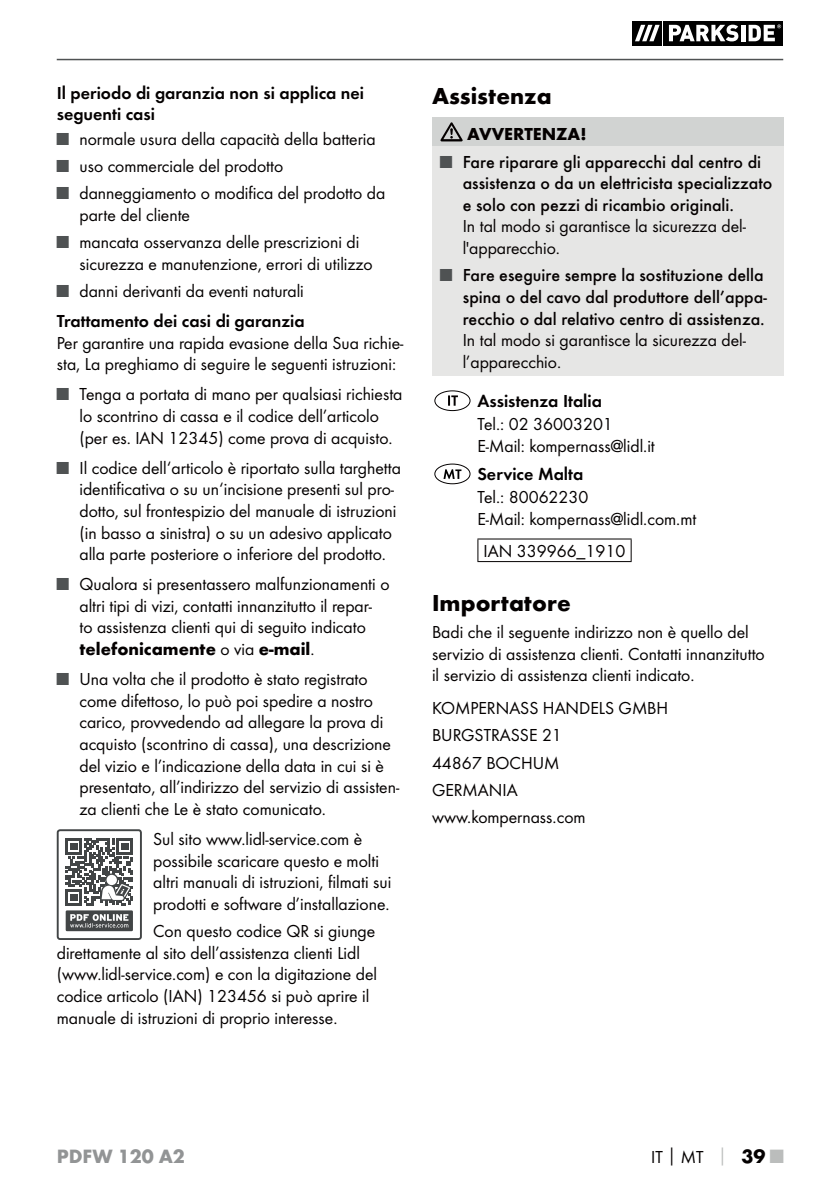
<style>
.page{position:relative;width:840px;height:1191px;background:#fff}
.page>*{position:absolute;margin:0;border:0;box-sizing:border-box;transform-origin:0 0}
.t1{font:700 24px "Futura";color:#040000}
.t2{font:700 20px "Futura";color:#929495}
.t3{font:18px/21.6px "Futura Boo";color:#040000}
.t4{font:500 18px/21.6px "Futura";color:#040000}
.t5{font:18px/21.6px "Futura Dem";color:#040000}
.t6{font:700 18px "Futura";color:#040000}
.s1{color:#4f5253}
.s2{font-family:"Futura Boo";font-weight:400}
.s3{font-family:"Futura Boo";font-weight:400;color:#4f5253}
.s4{font-family:"Futura";font-weight:700}
.s5{font-family:"Futura";font-weight:700;color:#bbbdbc}
.s6{font-family:"Futura";font-weight:700;font-size:20px}
.s7{font-family:"Futura";font-weight:700;font-size:20px;color:#bbbdbc}
</style>
<div class="page">
<hr style="left:57px;top:59px;width:725px;height:1px;background:#4f5253">
<svg style="left:661px;top:21px;width:1px;height:24px"></svg>
<svg style="left:632px;top:21px;width:29px;height:24px"></svg>
<svg style="left:663px;top:21px;width:119px;height:24px"></svg>
<svg style="left:634px;top:25px;width:25px;height:16px"></svg>
<svg style="left:668px;top:25px;width:70px;height:16px"></svg>
<svg style="left:740px;top:25px;width:4px;height:16px"></svg>
<svg style="left:748px;top:24px;width:32px;height:17px"></svg>
<div style="left:57px;top:829px;width:85px;height:111px;border:2px solid #424546;border-radius:2px"></div>
<div style="left:66px;top:910px;width:67px;height:21px;background:#424546"></div>
<svg style="left:70px;top:914px;width:58px;height:13px"></svg>
<svg style="left:66px;top:838px;width:67px;height:67px"></svg>
<div style="left:432px;top:118px;width:350px;height:28px;background:#d1d3d2"></div>
<div style="left:432px;top:146px;width:350px;height:230px;background:#e6e6e5"></div>
<svg style="left:440px;top:122px;width:22px;height:19px"></svg>
<div style="left:434px;top:390px;width:36px;height:21px;border:1px solid #040000;border-radius:50%"></div>
<svg style="left:448px;top:395px;width:9px;height:11px"></svg>
<div style="left:434px;top:464px;width:36px;height:20px;border:1px solid #040000;border-radius:50%"></div>
<svg style="left:443px;top:469px;width:18px;height:10px"></svg>
<hr style="left:477px;top:538px;width:154px;height:1px;background:#040000">
<svg style="left:477px;top:539px;width:1px;height:22px"></svg>
<svg style="left:630px;top:539px;width:1px;height:22px"></svg>
<hr style="left:477px;top:561px;width:154px;height:1px;background:#040000">
<p class="t5" style="left:57px;top:83px;width:308px">Il periodo di garanzia non si applica nei seguenti casi</p>
<p class="t3" style="left:57px;top:129px;width:320px"><span class="s1">■</span> normale usura della capacità della batteria</p>
<p class="t3" style="left:57px;top:156px;width:228px"><span class="s1">■</span> uso commerciale del prodotto</p>
<p class="t3" style="left:79px;top:183px;width:307px;text-indent:-23px"><span class="s1">■</span> danneggiamento o modifica del prodotto da parte del cliente</p>
<p class="t3" style="left:79px;top:232px;width:294px;text-indent:-23px"><span class="s1">■</span> mancata osservanza delle prescrizioni di sicurezza e manutenzione, errori di utilizzo</p>
<p class="t3" style="left:57px;top:281px;width:248px"><span class="s1">■</span> danni derivanti da eventi naturali</p>
<p class="t5" style="left:57px;top:311px;width:249px">Trattamento dei casi di garanzia</p>
<p class="t3" style="left:57px;top:333px;width:348px">Per garantire una rapida evasione della Sua richie&shy;sta, La preghiamo di seguire le seguenti istruzioni:</p>
<p class="t3" style="left:79px;top:384px;width:324px;text-indent:-23px"><span class="s1">■</span> Tenga a portata di mano per qualsiasi richiesta lo scontrino di cassa e il codice dell’articolo (per es. IAN 12345) come prova di acquisto.</p>
<p class="t3" style="left:79px;top:458px;width:323px;text-indent:-23px"><span class="s1">■</span> Il codice dell‘articolo è riportato sulla targhetta identificativa o su un‘incisione presenti sul pro&shy;dotto, sul frontespizio del manuale di istruzioni (in basso a sinistra) o su un adesivo applicato alla parte posteriore o inferiore del prodotto.</p>
<p class="t3" style="left:57px;top:574px;width:334px;text-align:center"><span class="s1">■</span> Qualora si presentassero malfunzionamenti o altri tipi di vizi, contatti innanzitutto il repar-<br>to assistenza clienti qui di seguito indicato</p>
<p class="t6" style="left:79px;top:642px;width:236px">telefonicamente <span class="s2">o via</span> e-mail<span class="s2">.</span></p>
<p class="t3" style="left:79px;top:669px;width:321px;text-indent:-23px"><span class="s1">■</span> Una volta che il prodotto è stato registrato come difettoso, lo può poi spedire a nostro carico, provvedendo ad allegare la prova di acquisto (scontrino di cassa), una descrizione del vizio e l’indicazione della data in cui si è presentato, all’indirizzo del servizio di assisten&shy;za clienti che Le è stato comunicato.</p>
<p class="t3" style="left:153px;top:829px;width:239px">Sul sito www.lidl-service.com è possibile scaricare questo e molti altri manuali di istruzioni, filmati sui prodotti e software d’installazione.</p>
<p class="t3" style="left:57px;top:921px;width:322px;text-indent:96px">Con questo codice QR si giunge direttamente al sito dell’assistenza clienti Lidl (www.lidl-service.com) e con la digitazione del codice articolo (IAN) 123456 si può aprire il manuale di istruzioni di proprio interesse.</p>
<h1 class="t1" style="left:432px;top:87px;width:121px">Assistenza</h1>
<p class="t6" style="left:467px;top:127px;width:121px">AVVERTENZA!</p>
<p class="t4" style="left:462px;top:152px;width:311px;text-indent:-23px"><span class="s3">■</span> Fare riparare gli apparecchi dal centro di assistenza o da un elettricista specializzato e solo con pezzi di ricambio originali.</p>
<p class="t3" style="left:462px;top:216px;width:284px">In tal modo si garantisce la sicurezza del&shy;l'apparecchio.</p>
<p class="t4" style="left:462px;top:265px;width:305px;text-indent:-23px"><span class="s3">■</span> Fare eseguire sempre la sostituzione della spina o del cavo dal produttore dell’appa&shy;recchio o dal relativo centro di assistenza.</p>
<p class="t3" style="left:462px;top:330px;width:284px">In tal modo si garantisce la sicurezza del&shy;l’apparecchio.</p>
<p class="t5" style="left:477px;top:391px;width:126px">Assistenza Italia</p>
<p class="t3" style="left:477px;top:413px;width:179px;line-height:22.4px">Tel.: 02 36003201<br>E-Mail: kompernass@lidl.it</p>
<p class="t5" style="left:477px;top:465px;width:107px">Service Malta</p>
<p class="t3" style="left:477px;top:487px;width:220px;line-height:22.4px">Tel.: 80062230<br>E-Mail: kompernass@lidl.com.mt</p>
<p class="t3" style="left:483px;top:541px;width:143px">IAN 339966_1910</p>
<h1 class="t1" style="left:432px;top:593px;width:140px">Importatore</h1>
<p class="t3" style="left:432px;top:622px;width:334px">Badi che il seguente indirizzo non è quello del servizio di assistenza clienti. Contatti innanzitutto il servizio di assistenza clienti indicato.</p>
<p class="t3" style="left:432px;top:695px;width:238px;line-height:27.2px">KOMPERNASS HANDELS GMBH<br>BURGSTRASSE 21<br>44867 BOCHUM<br>GERMANIA www.kompernass.com</p>
<p class="t2" style="left:57px;top:1148px;width:130px">PDFW 120 A2</p>
<p class="t3" style="left:650px;top:1146px;width:134px">IT<span class="s4">│</span>MT <span class="s5">│</span> <span class="s6">39</span> <span class="s7">■</span></p>
</div>
